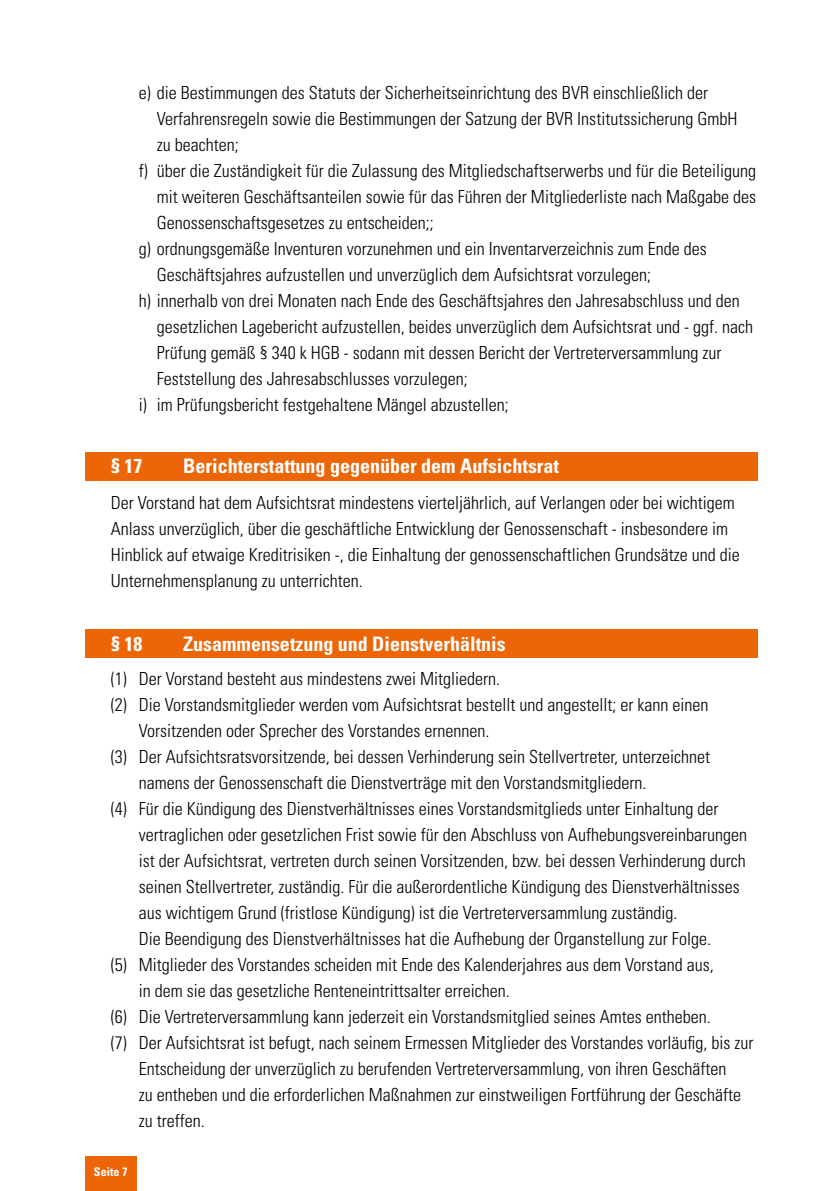
<style>
.page{position:relative;width:840px;height:1191px;background:#fff}
.page>*{position:absolute;margin:0;border:0;box-sizing:border-box;transform-origin:0 0}
.t1{font:700 condensed 20px "Univers";color:#fff}
.t2{font:300 condensed 18px/26px "Univers";color:#000}
.t3{font:700 condensed 12px "Univers";color:#fff}
</style>
<div class="page">
<div style="left:85px;top:452px;width:672px;height:28px;background:#ec6608"></div>
<div style="left:85px;top:629px;width:672px;height:29px;background:#ec6608"></div>
<div style="left:85px;top:1157px;width:51px;height:34px;background:#ec6608"></div>
<p class="t2" style="left:139px;top:80px;width:570px">e) die Bestimmungen des Statuts der Sicherheitseinrichtung des BVR einschließlich der</p>
<p class="t2" style="left:157px;top:106px;width:582px">Verfahrensregeln sowie die Bestimmungen der Satzung der BVR Institutssicherung GmbH</p>
<p class="t2" style="left:157px;top:132px;width:83px">zu beachten;</p>
<p class="t2" style="left:139px;top:158px;width:618px">f) über die Zuständigkeit für die Zulassung des Mitgliedschaftserwerbs und für die Beteiligung</p>
<p class="t2" style="left:157px;top:184px;width:600px">mit weiteren Geschäftsanteilen sowie für das Führen der Mitgliederliste nach Maßgabe des</p>
<p class="t2" style="left:157px;top:210px;width:278px">Genossenschaftsgesetzes zu entscheiden;;</p>
<p class="t2" style="left:139px;top:236px;width:569px">g) ordnungsgemäße Inventuren vorzunehmen und ein Inventarverzeichnis zum Ende des</p>
<p class="t2" style="left:157px;top:262px;width:495px">Geschäftsjahres aufzustellen und unverzüglich dem Aufsichtsrat vorzulegen;</p>
<p class="t2" style="left:139px;top:288px;width:602px">h) innerhalb von drei Monaten nach Ende des Geschäftsjahres den Jahresabschluss und den</p>
<p class="t2" style="left:157px;top:314px;width:597px">gesetzlichen Lagebericht aufzustellen, beides unverzüglich dem Aufsichtsrat und - ggf. nach</p>
<p class="t2" style="left:157px;top:340px;width:566px">Prüfung gemäß § 340 k HGB - sodann mit dessen Bericht der Vertreterversammlung zur</p>
<p class="t2" style="left:157px;top:366px;width:312px">Feststellung des Jahresabschlusses vorzulegen;</p>
<p class="t2" style="left:139px;top:392px;width:371px">i) im Prüfungsbericht festgehaltene Mängel abzustellen;</p>
<p class="t1" style="left:111px;top:454px;width:33px">§ 17</p>
<p class="t1" style="left:183px;top:454px;width:377px">Berichterstattung gegenüber dem Aufsichtsrat</p>
<p class="t2" style="left:111px;top:490px;width:630px">Der Vorstand hat dem Aufsichtsrat mindestens vierteljährlich, auf Verlangen oder bei wichtigem Anlass unverzüglich, über die geschäftliche Entwicklung der Genossenschaft - insbesondere im Hinblick auf etwaige Kreditrisiken -, die Einhaltung der genossenschaftlichen Grundsätze und die Unternehmensplanung zu unterrichten.</p>
<p class="t1" style="left:111px;top:631px;width:33px">§ 18</p>
<p class="t1" style="left:183px;top:631px;width:324px">Zusammensetzung und Dienstverhältnis</p>
<p class="t2" style="left:111px;top:666px;width:391px">(1) Der Vorstand besteht aus mindestens zwei Mitgliedern.</p>
<p class="t2" style="left:111px;top:692px;width:599px">(2) Die Vorstandsmitglieder werden vom Aufsichtsrat bestellt und angestellt; er kann einen</p>
<p class="t2" style="left:139px;top:718px;width:352px">Vorsitzenden oder Sprecher des Vorstandes ernennen.</p>
<p class="t2" style="left:111px;top:744px;width:600px">(3) Der Aufsichtsratsvorsitzende, bei dessen Verhinderung sein Stellvertreter, unterzeichnet</p>
<p class="t2" style="left:139px;top:770px;width:509px">namens der Genossenschaft die Dienstverträge mit den Vorstandsmitgliedern.</p>
<p class="t2" style="left:111px;top:796px;width:609px">(4) Für die Kündigung des Dienstverhältnisses eines Vorstandsmitglieds unter Einhaltung der</p>
<p class="t2" style="left:139px;top:822px;width:609px">vertraglichen oder gesetzlichen Frist sowie für den Abschluss von Aufhebungsvereinbarungen</p>
<p class="t2" style="left:139px;top:848px;width:608px">ist der Aufsichtsrat, vertreten durch seinen Vorsitzenden, bzw. bei dessen Verhinderung durch</p>
<p class="t2" style="left:139px;top:874px;width:602px">seinen Stellvertreter, zuständig. Für die außerordentliche Kündigung des Dienstverhältnisses</p>
<p class="t2" style="left:139px;top:900px;width:540px">aus wichtigem Grund (fristlose Kündigung) ist die Vertreterversammlung zuständig.</p>
<p class="t2" style="left:139px;top:926px;width:573px">Die Beendigung des Dienstverhältnisses hat die Aufhebung der Organstellung zur Folge.</p>
<p class="t2" style="left:111px;top:952px;width:604px">(5) Mitglieder des Vorstandes scheiden mit Ende des Kalenderjahres aus dem Vorstand aus,</p>
<p class="t2" style="left:139px;top:978px;width:372px">in dem sie das gesetzliche Renteneintrittsalter erreichen.</p>
<p class="t2" style="left:111px;top:1004px;width:601px">(6) Die Vertreterversammlung kann jederzeit ein Vorstandsmitglied seines Amtes entheben.</p>
<p class="t2" style="left:111px;top:1030px;width:644px">(7) Der Aufsichtsrat ist befugt, nach seinem Ermessen Mitglieder des Vorstandes vorläufig, bis zur</p>
<p class="t2" style="left:139px;top:1056px;width:589px">Entscheidung der unverzüglich zu berufenden Vertreterversammlung, von ihren Geschäften</p>
<p class="t2" style="left:139px;top:1082px;width:603px">zu entheben und die erforderlichen Maßnahmen zur einstweiligen Fortführung der Geschäfte</p>
<p class="t2" style="left:139px;top:1108px;width:67px">zu treffen.</p>
<p class="t3" style="left:94px;top:1164px;width:35px">Seite 7</p>
</div>
